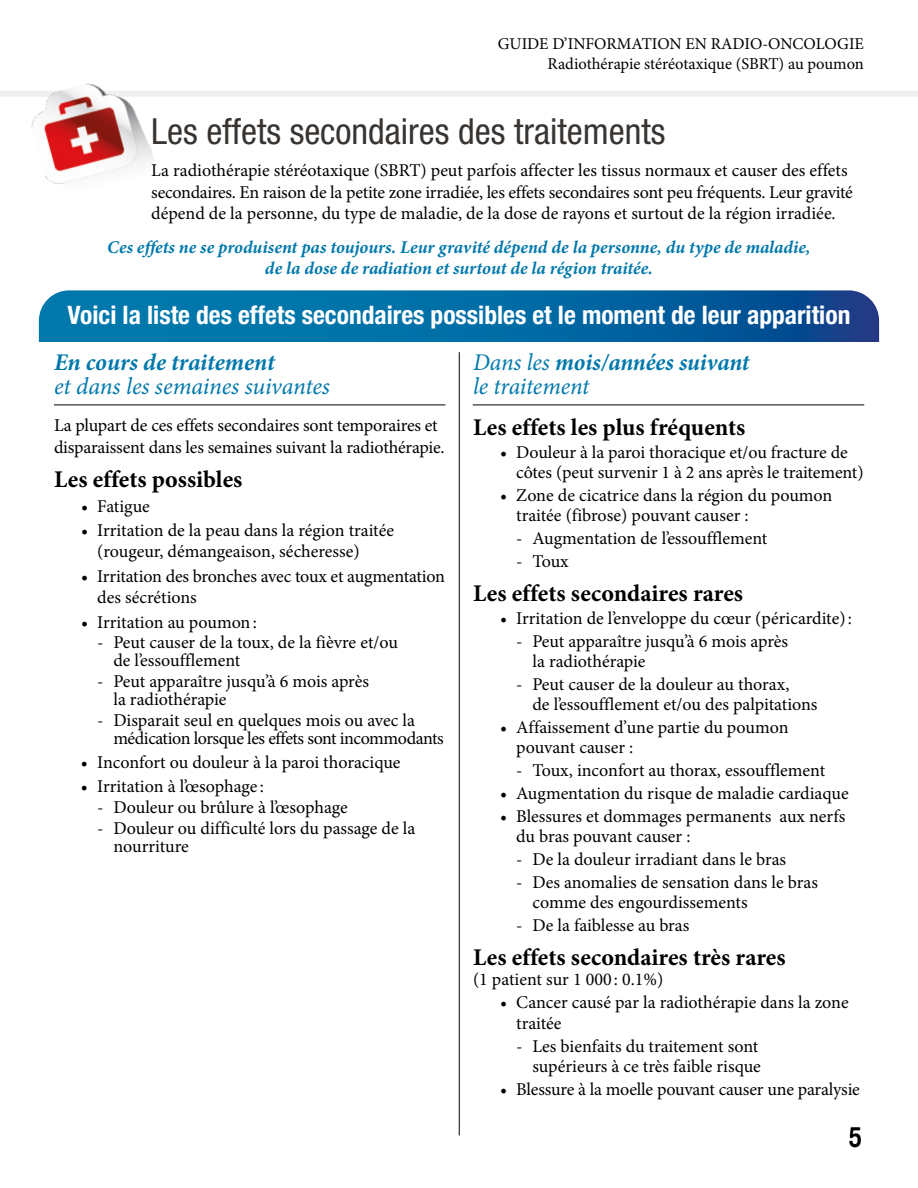
<style>
.page{position:relative;width:918px;height:1188px;background:#fff}
.page>*{position:absolute;margin:0;border:0;box-sizing:border-box;transform-origin:0 0}
.t1{font:condensed 36px "Helvetica Neue LT Std";color:#383431}
.t2{font:500 condensed 27px "Helvetica Neue LT Std";color:#000}
.t3{font:700 condensed 25.5px "Helvetica Neue LT Std";color:#fff}
.t4{font:700 24px "Minion Pro";color:#000}
.t5{font:italic 24px/24px "Minion Pro";letter-spacing:-.01em;color:#0078ab}
.t6{font:italic 700 24px "Minion Pro";letter-spacing:-.005em;color:#0078ab}
.t7{font:18px/20.2px "Minion Pro";letter-spacing:-.005em;color:#000}
.t8{font:italic 700 18px/21px "Minion Pro";color:#0078ab;text-align:center}
.t9{font:16.5px/19.8px "Minion Pro";color:#000;text-align:right}
.s1{font-weight:700}
</style>
<div class="page">
<div style="left:0;top:91px;width:918px;height:6px;background:#f0f0f1"></div>
<svg style="left:39px;top:290px;width:840px;height:52px;background:#066aa3"></svg>
<hr style="left:459px;top:352px;width:1px;height:783px;background:#000">
<hr style="left:54px;top:405px;width:392px;height:1px;background:#000">
<hr style="left:473px;top:405px;width:391px;height:1px;background:#000">
<img style="left:31px;top:83px;width:123px;height:101px">
<p class="t9" style="left:498px;top:34px;width:368px">GUIDE D’INFORMATION EN RADIO-ONCOLOGIE<br>Radiothérapie stéréotaxique (SBRT) au poumon</p>
<h1 class="t1" style="left:151px;top:110px;width:516px">Les effets secondaires des traitements</h1>
<p class="t7" style="left:151px;top:160px;width:703px;line-height:21.6px">La radiothérapie stéréotaxique (SBRT) peut parfois affecter les tissus normaux et causer des effets secondaires. En raison de la petite zone irradiée, les effets secondaires sont peu fréquents. Leur gravité dépend de la personne, du type de maladie, de la dose de rayons et surtout de la région irradiée.</p>
<p class="t8" style="left:107px;top:237px;width:705px">Ces effets ne se produisent pas toujours. Leur gravité dépend de la personne, du type de maladie, de la dose de radiation et surtout de la région traitée.</p>
<h3 class="t3" style="left:68px;top:299px;width:784px">Voici la liste des effets secondaires possibles et le moment de leur apparition</h3>
<h3 class="t6" style="left:54px;top:345px;width:222px">En cours de traitement</h3>
<h3 class="t5" style="left:54px;top:374px;width:278px">et dans les semaines suivantes</h3>
<p class="t7" style="left:54px;top:415px;width:392px;line-height:21.6px">La plupart de ces effets secondaires sont temporaires et disparaissent dans les semaines suivant la radiothérapie.</p>
<h3 class="t4" style="left:54px;top:463px;width:190px">Les effets possibles</h3>
<p class="t7" style="left:81px;top:496px;width:70px">• Fatigue</p>
<p class="t7" style="left:97px;top:519px;width:298px;line-height:21.6px;text-indent:-16px">• Irritation de la peau dans la région traitée (rougeur, démangeaison, sécheresse)</p>
<p class="t7" style="left:97px;top:565px;width:349px;line-height:21.6px;text-indent:-16px">• Irritation des bronches avec toux et augmentation des sécrétions</p>
<p class="t7" style="left:81px;top:612px;width:177px">• Irritation au poumon:</p>
<p class="t7" style="left:113px;top:634px;width:286px;line-height:18px;text-indent:-16px">- Peut causer de la toux, de la fièvre et/ou de l’essoufflement</p>
<p class="t7" style="left:113px;top:672px;width:257px;line-height:18px;text-indent:-16px">- Peut apparaître jusqu’à 6 mois après la radiothérapie</p>
<p class="t7" style="left:113px;top:711px;width:332px;line-height:18px;text-indent:-16px">- Disparait seul en quelques mois ou avec la médication lorsque les effets sont incommodants</p>
<p class="t7" style="left:81px;top:752px;width:321px">• Inconfort ou douleur à la paroi thoracique</p>
<p class="t7" style="left:81px;top:777px;width:184px">• Irritation à l’œsophage :</p>
<p class="t7" style="left:97px;top:797px;width:252px">- Douleur ou brûlure à l’œsophage</p>
<p class="t7" style="left:113px;top:819px;width:304px;line-height:18px;text-indent:-16px">- Douleur ou difficulté lors du passage de la nourriture</p>
<h3 class="t5" style="left:473px;top:350px;width:278px">Dans les <span class="s1">mois/années suivant </span>le traitement</h3>
<h3 class="t4" style="left:473px;top:410px;width:274px">Les effets les plus fréquents</h3>
<p class="t7" style="left:516px;top:442px;width:349px;text-indent:-16px">• Douleur à la paroi thoracique et/ou fracture de côtes (peut survenir 1 à 2 ans après le traitement)</p>
<p class="t7" style="left:516px;top:485px;width:318px;text-indent:-16px">• Zone de cicatrice dans la région du poumon traitée (fibrose) pouvant causer :</p>
<p class="t7" style="left:516px;top:528px;width:253px">- Augmentation de l’essoufflement</p>
<p class="t7" style="left:516px;top:551px;width:54px">- Toux</p>
<h3 class="t4" style="left:473px;top:576px;width:272px">Les effets secondaires rares</h3>
<p class="t7" style="left:500px;top:608px;width:353px">• Irritation de l’enveloppe du cœur (péricardite):</p>
<p class="t7" style="left:532px;top:631px;width:257px;text-indent:-16px">- Peut apparaître jusqu’à 6 mois après la radiothérapie</p>
<p class="t7" style="left:532px;top:674px;width:287px;text-indent:-16px">- Peut causer de la douleur au thorax,<br>de l’essoufflement et/ou des palpitations</p>
<p class="t7" style="left:516px;top:717px;width:274px;text-indent:-16px">• Affaissement d’une partie du poumon pouvant causer :</p>
<p class="t7" style="left:516px;top:760px;width:311px">- Toux, inconfort au thorax, essoufflement</p>
<p class="t7" style="left:500px;top:783px;width:350px">• Augmentation du risque de maladie cardiaque</p>
<p class="t7" style="left:516px;top:806px;width:331px;text-indent:-16px">• Blessures et dommages permanents aux nerfs du bras pouvant causer :</p>
<p class="t7" style="left:516px;top:849px;width:271px">- De la douleur irradiant dans le bras</p>
<p class="t7" style="left:532px;top:872px;width:287px;text-indent:-16px">- Des anomalies de sensation dans le bras comme des engourdissements</p>
<p class="t7" style="left:516px;top:916px;width:175px">- De la faiblesse au bras</p>
<h3 class="t4" style="left:473px;top:941px;width:314px">Les effets secondaires très rares</h3>
<p class="t7" style="left:473px;top:970px;width:192px">(1 patient sur 1 000 : 0.1%)</p>
<p class="t7" style="left:516px;top:993px;width:334px;text-indent:-16px">• Cancer causé par la radiothérapie dans la zone traitée</p>
<p class="t7" style="left:516px;top:1036px;width:246px;text-align:right">- Les bienfaits du traitement sont supérieurs à ce très faible risque</p>
<p class="t7" style="left:500px;top:1079px;width:361px">• Blessure à la moelle pouvant causer une paralysie</p>
<h2 class="t2" style="left:849px;top:1121px;width:14px">5</h2>
</div>
